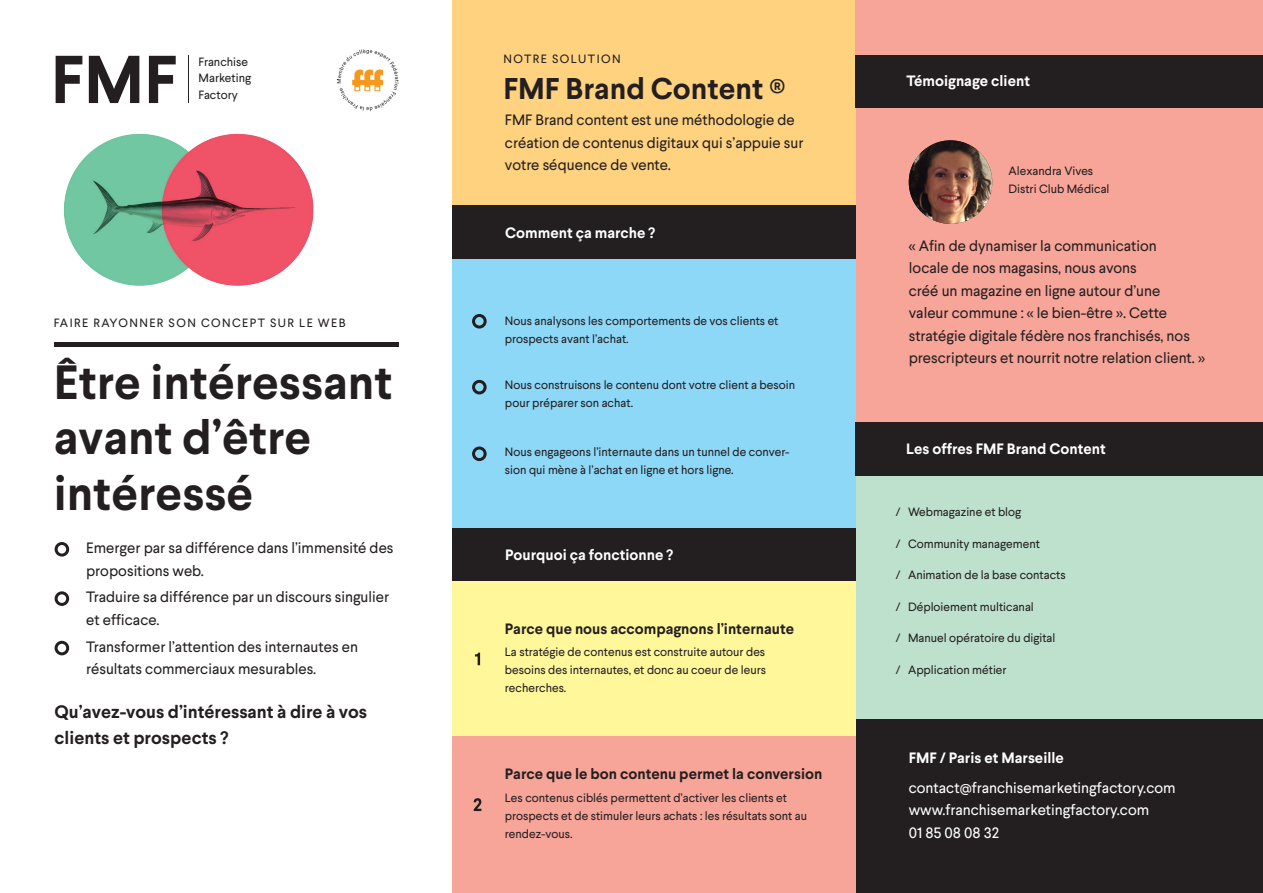
<style>
.page{position:relative;width:1263px;height:893px;background:#fff}
.page>*{position:absolute;margin:0;border:0;box-sizing:border-box;transform-origin:0 0}
.t1{font:700 67.5px "Larsseit";color:#231f20}
.t2{font:700 48px/55.5px "Larsseit";color:#231f20}
.t3{font:700 30px "Larsseit";color:#231f20}
.t4{font:700 18px/25.5px "Larsseit";color:#231f20}
.t5{font:15px/22.5px "Larsseit";color:#231f20}
.t6{font:700 15px "Larsseit";color:#fff}
.t7{font:15px "Larsseit";color:#fff}
.t8{font:700 15px "Larsseit";color:#231f20}
.t9{font:12px/18px "Larsseit";color:#231f20}
.t10{font:12px "Larsseit";letter-spacing:.12em;color:#231f20}
.s1{font-weight:400;font-size:27px}
</style>
<div class="page">
<div style="left:856px;top:108px;width:407px;height:322px;background:#f7a499"></div>
<div style="left:856px;top:449px;width:407px;height:322px;background:#bee1ce"></div>
<hr style="left:188px;top:56px;width:1px;height:47px;background:#231f20">
<div style="left:54px;top:342px;width:345px;height:5px;background:#231f20"></div>
<img style="left:64px;top:133px;width:250px;height:153px">
<div style="left:55px;top:542px;width:14px;height:15px;border:3px solid #231f20;border-radius:50%"></div>
<div style="left:55px;top:641px;width:14px;height:14px;border:3px solid #231f20;border-radius:50%"></div>
<div style="left:55px;top:591px;width:14px;height:15px;border:3px solid #231f20;border-radius:50%"></div>
<div style="left:452px;top:0;width:404px;height:206px;background:#fed27f"></div>
<div style="left:452px;top:259px;width:404px;height:270px;background:#8dd7f7"></div>
<div style="left:452px;top:206px;width:404px;height:53px;background:#231f20"></div>
<div style="left:856px;top:54px;width:407px;height:54px;background:#231f20"></div>
<div style="left:856px;top:422px;width:407px;height:53px;background:#231f20"></div>
<div style="left:856px;top:719px;width:407px;height:174px;background:#231f20"></div>
<div style="left:452px;top:529px;width:404px;height:53px;background:#231f20"></div>
<div style="left:452px;top:582px;width:404px;height:155px;background:#fff79a"></div>
<div style="left:452px;top:737px;width:404px;height:156px;background:#f7a499"></div>
<svg style="left:475px;top:653px;width:5px;height:12px"></svg>
<svg style="left:474px;top:798px;width:7px;height:13px"></svg>
<img style="left:336px;top:49px;width:63px;height:62px">
<div style="left:856px;top:0;width:407px;height:54px;background:#f7a499"></div>
<div style="left:472px;top:314px;width:15px;height:15px;border:3px solid #231f20;border-radius:50%"></div>
<div style="left:472px;top:380px;width:15px;height:14px;border:3px solid #231f20;border-radius:50%"></div>
<div style="left:472px;top:446px;width:15px;height:15px;border:3px solid #231f20;border-radius:50%"></div>
<img style="left:909px;top:140px;width:83px;height:84px;border-radius:42px">
<p class="t1" style="left:51px;top:36px;width:128px">FMF</p>
<p class="t9" style="left:199px;top:53px;width:51px">Franchise</p>
<p class="t9" style="left:199px;top:69px;width:54px">Marketing</p>
<p class="t9" style="left:199px;top:86px;width:41px">Factory</p>
<p class="t10" style="left:54px;top:315px;width:293px">FAIRE RAYONNER SON CONCEPT SUR LE WEB</p>
<p class="t2" style="left:54px;top:354px;width:340px">Être intéressant avant d’être intéressé</p>
<p class="t5" style="left:86px;top:537px;width:309px">Emerger par sa différence dans l’immensité des propositions web.</p>
<p class="t5" style="left:86px;top:586px;width:304px">Traduire sa différence par un discours singulier et efficace.</p>
<p class="t5" style="left:86px;top:635px;width:273px">Transformer l’attention des internautes en résultats commerciaux mesurables.</p>
<p class="t4" style="left:55px;top:699px;width:314px">Qu’avez-vous d’intéressant à dire à vos clients et prospects ?</p>
<p class="t10" style="left:504px;top:51px;width:118px">NOTRE SOLUTION</p>
<p class="t3" style="left:503px;top:69px;width:283px">FMF Brand Content <span class="s1">®</span></p>
<p class="t5" style="left:505px;top:108px;width:300px">FMF Brand content est une méthodologie de création de contenus digitaux qui s’appuie sur votre séquence de vente.</p>
<p class="t6" style="left:505px;top:223px;width:151px">Comment ça marche ?</p>
<p class="t9" style="left:505px;top:312px;width:275px">Nous analysons les comportements de vos clients et prospects avant l’achat.</p>
<p class="t9" style="left:505px;top:376px;width:292px">Nous construisons le contenu dont votre client a besoin pour préparer son achat.</p>
<p class="t9" style="left:505px;top:443px;width:286px">Nous engageons l’internaute dans un tunnel de conver&shy;sion qui mène à l’achat en ligne et hors ligne.</p>
<p class="t6" style="left:505px;top:545px;width:169px">Pourquoi ça fonctionne ?</p>
<p class="t8" style="left:505px;top:619px;width:291px">Parce que nous accompagnons l’internaute</p>
<p class="t9" style="left:505px;top:643px;width:263px;text-align:justify">La stratégie de contenus est construite autour des besoins des internautes, et donc au coeur de leurs recherches.</p>
<p class="t8" style="left:505px;top:764px;width:319px">Parce que le bon contenu permet la conversion</p>
<p class="t9" style="left:505px;top:788px;width:304px">Les contenus ciblés permettent d’activer les clients et prospects et de stimuler leurs achats : les résultats sont au rendez-vous.</p>
<p class="t6" style="left:906px;top:71px;width:125px">Témoignage client</p>
<p class="t9" style="left:1008px;top:162px;width:86px">Alexandra Vives</p>
<p class="t9" style="left:1008px;top:180px;width:103px">Distri Club Médical</p>
<p class="t5" style="left:909px;top:234px;width:298px">« Afin de dynamiser la communication<br>locale de nos magasins, nous avons<br>créé un magazine en ligne autour d’une<br>valeur commune : « le bien-être ». Cette stratégie digitale fédère nos franchisés, nos prescripteurs et nourrit notre relation client. »</p>
<p class="t6" style="left:906px;top:439px;width:201px">Les offres FMF Brand Content</p>
<p class="t9" style="left:896px;top:503px;width:127px">/ Webmagazine et blog</p>
<p class="t9" style="left:896px;top:534px;width:146px">/ Community management</p>
<p class="t9" style="left:896px;top:566px;width:171px">/ Animation de la base contacts</p>
<p class="t9" style="left:896px;top:597px;width:139px">/ Déploiement multicanal</p>
<p class="t9" style="left:896px;top:629px;width:161px">/ Manuel opératoire du digital</p>
<p class="t9" style="left:896px;top:660px;width:112px">/ Application métier</p>
<p class="t6" style="left:909px;top:748px;width:157px">FMF / Paris et Marseille</p>
<p class="t7" style="left:909px;top:778px;width:268px">contact@franchisemarketingfactory.com</p>
<p class="t7" style="left:909px;top:800px;width:242px">www.franchisemarketingfactory.com</p>
<p class="t7" style="left:909px;top:823px;width:92px">01 85 08 08 32</p>
</div>
